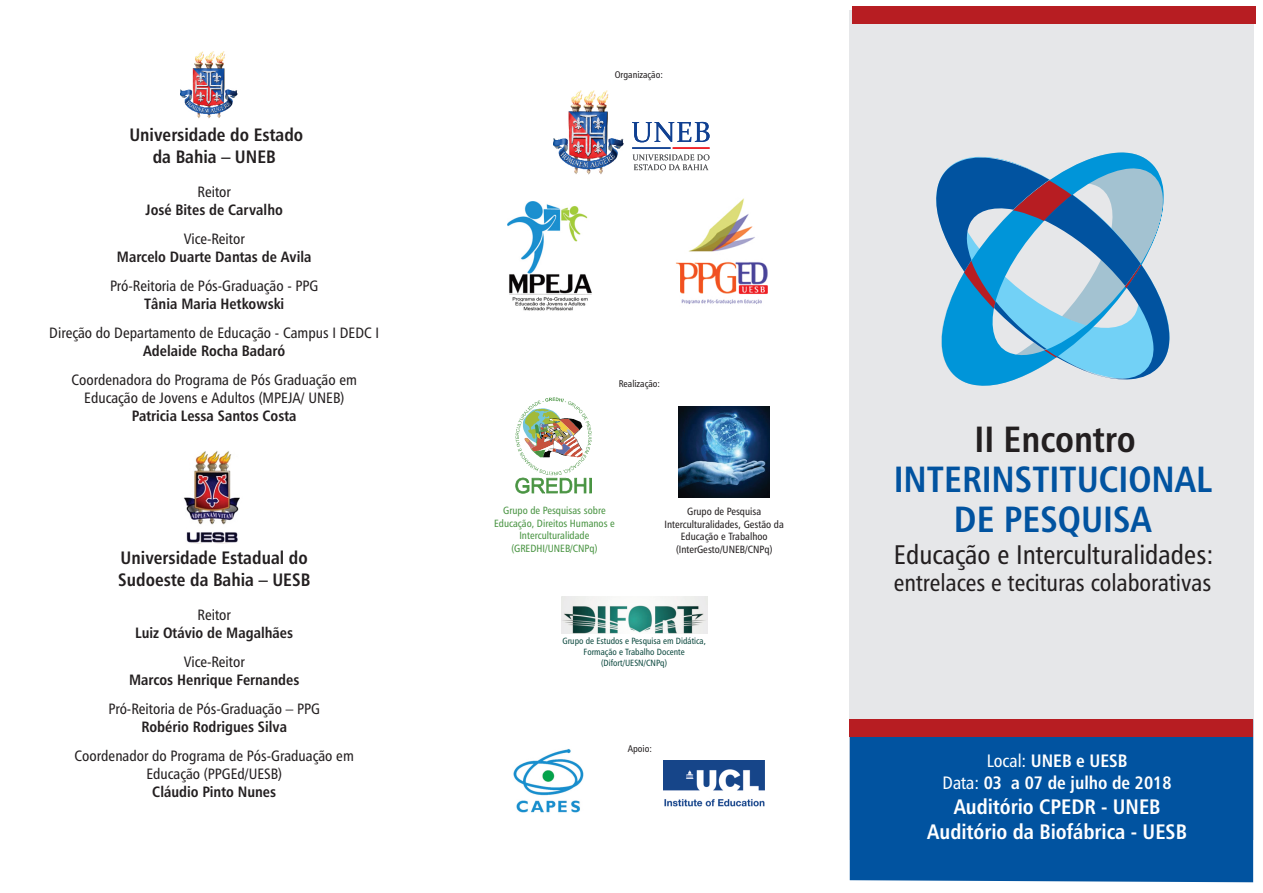
<style>
.page{position:relative;width:1263px;height:893px;background:#fff}
.page>*{position:absolute;margin:0;border:0;box-sizing:border-box;transform-origin:0 0}
.t1{font:36.6px/39.9px "Humanist 777 BT Bold Condensed B";color:#0153a0;text-align:center}
.t2{font:36.6px "Humanist 777 BT Bold Condensed B";color:#231f20}
.t3{font:27px "Humanist 777 BT Roman Condensed B";color:#231f20}
.t4{font:24px "Humanist 777 BT Roman Condensed B";color:#231f20}
.t5{font:21px/25.5px "Humanist 777 BT Bold Condensed B";color:#fff;text-align:center}
.t6{font:18px/21.9px "Humanist 777 BT Bold Condensed B";color:#231f20;text-align:center}
.t7{font:18px/21.9px "Humanist 777 BT Bold Condensed B";color:#fff;text-align:center}
.t8{font:15px/18px "Humanist 777 BT Roman Condensed B";color:#231f20;text-align:center}
.t9{font:15px "Humanist 777 BT Bold Condensed B";color:#231f20}
.t10{font:10.5px/12.6px "Humanist 777 BT Roman Condensed B";color:#231f20;text-align:center}
.t11{font:10.5px/12.6px "Humanist 777 BT Roman Condensed B";color:#499442;text-align:center}
.t12{font:9.75px "Humanist 777 BT Roman Condensed B";color:#231f20}
.t13{font:9px/10.8px "Humanist 777 BT Roman Condensed B";color:#0e4a40;text-align:center}
.s1{font-family:"Humanist 777 BT Roman Condensed B"}
</style>
<div class="page">
<div style="left:850px;top:737px;width:403px;height:145px;background:#0153a0"></div>
<img style="left:553px;top:91px;width:70px;height:83px">
<img style="left:181px;top:51px;width:56px;height:67px">
<svg style="left:633px;top:154px;width:76px;height:16px"></svg>
<svg style="left:632px;top:122px;width:77px;height:20px"></svg>
<hr style="left:673px;top:148px;width:36px;height:1px;background:#ee1d23">
<hr style="left:632px;top:148px;width:38px;height:1px;background:#104091">
<img style="left:675px;top:198px;width:93px;height:106px">
<img style="left:508px;top:201px;width:84px;height:110px">
<img style="left:515px;top:397px;width:77px;height:97px">
<img style="left:678px;top:406px;width:91px;height:91px">
<img style="left:561px;top:596px;width:146px;height:38px">
<img style="left:513px;top:749px;width:71px;height:64px">
<img style="left:663px;top:760px;width:102px;height:47px">
<img style="left:183px;top:451px;width:57px;height:93px">
<svg style="left:939px;top:152px;width:226px;height:237px;background:#d3e0e7"></svg>
<svg style="left:933px;top:154px;width:237px;height:227px;background:#6faacf"></svg>
<div style="left:850px;top:719px;width:403px;height:18px;background:#b71d22"></div>
<div style="left:852px;top:7px;width:404px;height:17px;background:#b71d22"></div>
<p class="t6" style="left:129px;top:125px;width:175px">Universidade do Estado da Bahia – UNEB</p>
<p class="t8" style="left:198px;top:184px;width:35px">Reitor</p>
<p class="t9" style="left:146px;top:204px;width:139px">José Bites de Carvalho</p>
<p class="t8" style="left:184px;top:231px;width:63px">Vice-Reitor</p>
<p class="t9" style="left:117px;top:251px;width:196px">Marcelo Duarte Dantas de Avila</p>
<p class="t8" style="left:110px;top:278px;width:210px">Pró-Reitoria de Pós-Graduação - PPG</p>
<p class="t9" style="left:144px;top:298px;width:142px">Tânia Maria Hetkowski</p>
<p class="t8" style="left:49px;top:325px;width:331px">Direção do Departamento de Educação - Campus I DEDC I</p>
<p class="t9" style="left:143px;top:345px;width:144px">Adelaide Rocha Badaró</p>
<p class="t8" style="left:72px;top:372px;width:287px">Coordenadora do Programa de Pós Graduação em<br>Educação de Jovens e Adultos (MPEJA/ UNEB)</p>
<p class="t9" style="left:132px;top:410px;width:166px">Patricia Lessa Santos Costa</p>
<p class="t6" style="left:118px;top:548px;width:193px;text-align:left">Universidade Estadual do<br>Sudoeste da Bahia – UESB</p>
<p class="t8" style="left:198px;top:607px;width:35px">Reitor</p>
<p class="t9" style="left:135px;top:627px;width:159px">Luiz Otávio de Magalhães</p>
<p class="t8" style="left:184px;top:654px;width:63px">Vice-Reitor</p>
<p class="t9" style="left:129px;top:674px;width:172px">Marcos Henrique Fernandes</p>
<p class="t8" style="left:109px;top:701px;width:213px">Pró-Reitoria de Pós-Graduação – PPG</p>
<p class="t9" style="left:141px;top:721px;width:147px">Robério Rodrigues Silva</p>
<p class="t8" style="left:75px;top:748px;width:281px">Coordenador do Programa de Pós-Graduação em<br>Educação (PPGEd/UESB)</p>
<p class="t9" style="left:152px;top:786px;width:125px">Cláudio Pinto Nunes</p>
<p class="t12" style="left:615px;top:71px;width:50px">Organização:</p>
<p class="t12" style="left:619px;top:380px;width:43px">Realização:</p>
<p class="t11" style="left:494px;top:505px;width:122px">Grupo de Pesquisas sobre<br>Educação, Direitos Humanos e<br>Interculturalidade (GREDHI/UNEB/CNPq)</p>
<p class="t10" style="left:664px;top:506px;width:121px">Grupo de Pesquisa<br>Interculturalidades, Gestão da<br>Educação e Trabalhoo (InterGesto/UNEB/CNPq)</p>
<p class="t13" style="left:562px;top:637px;width:145px">Grupo de Estudos e Pesquisa em Didática,<br>Formação e Trabalho Docente (Difort/UESN/CNPq)</p>
<p class="t12" style="left:628px;top:745px;width:26px">Apoio:</p>
<h1 class="t2" style="left:974px;top:424px;width:163px">II Encontro</h1>
<h1 class="t1" style="left:894px;top:463px;width:320px">INTERINSTITUCIONAL<br>DE PESQUISA</h1>
<h3 class="t4" style="left:894px;top:572px;width:319px">entrelaces e tecituras colaborativas</h3>
<h2 class="t3" style="left:894px;top:544px;width:321px">Educação e Interculturalidades:</h2>
<p class="t7" style="left:942px;top:752px;width:231px"><span class="s1">Local:</span> UNEB e UESB<br><span class="s1">Data:</span> 03 a 07 de julho de 2018</p>
<h3 class="t5" style="left:927px;top:796px;width:261px">Auditório CPEDR - UNEB<br>Auditório da Biofábrica - UESB</h3>
</div>
